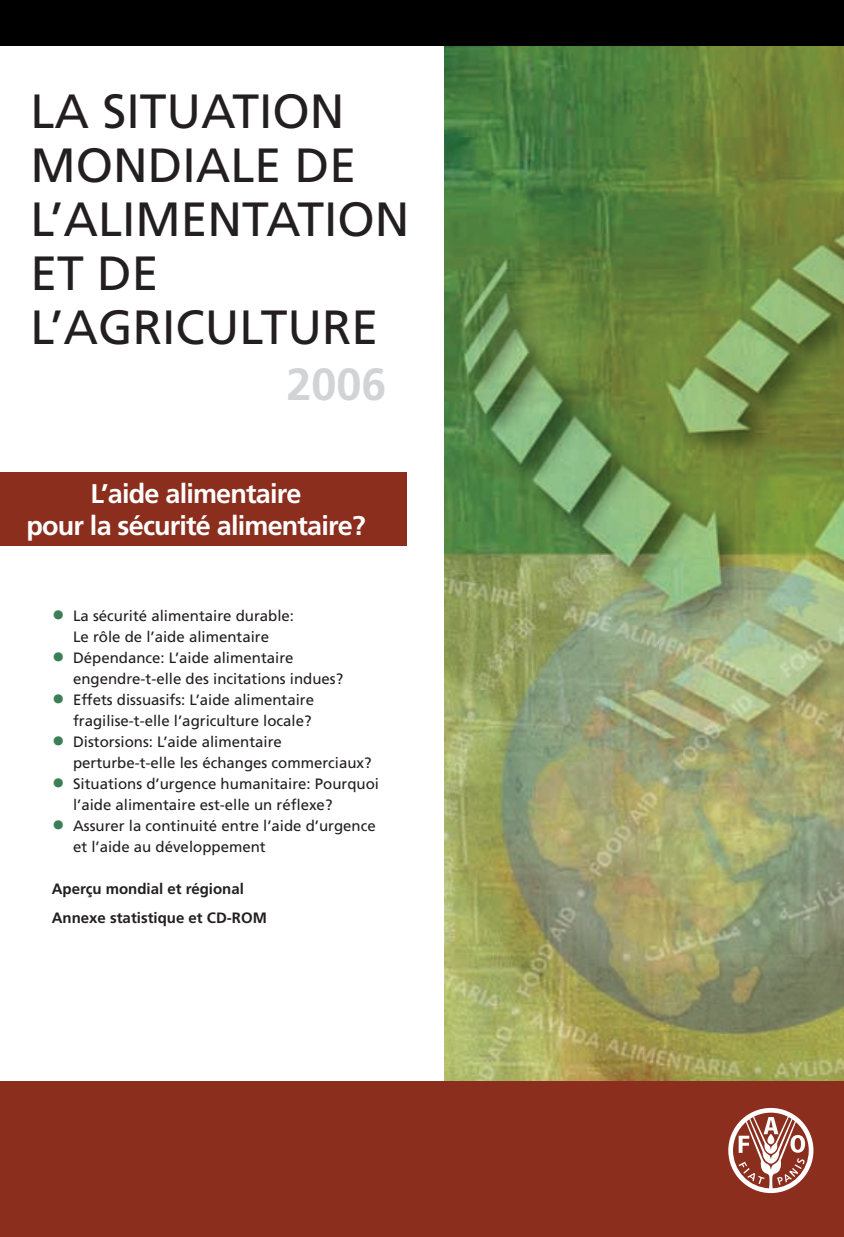
<style>
.page{position:relative;width:844px;height:1237px;background:#fff}
.page>*{position:absolute;margin:0;border:0;box-sizing:border-box;transform-origin:0 0}
.t1{font:48px/54px "Frutiger LT Std";color:#231f20}
.t2{font:700 45px "Frutiger LT Std";color:#d1d3d4}
.t3{font:700 27px/31.5px "Frutiger LT Std";letter-spacing:-.03em;color:#fff;text-align:center}
.t4{font:15px/21px "Frutiger LT Std";color:#231f20}
.t5{font:700 15px/29.5px "Frutiger LT Std";color:#231f20}
.s1{font-size:26.25px;color:#3b7f57}
</style>
<div class="page">
<img style="left:445px;top:46px;width:398px;height:1035px">
<div style="left:0;top:0;width:843px;height:46px;background:#000"></div>
<div style="left:0;top:1081px;width:843px;height:155px;background:#8c2e1e"></div>
<svg style="left:728px;top:1107px;width:85px;height:86px"></svg>
<div style="left:0;top:472px;width:407px;height:73px;background:#8c2e1e"></div>
<h1 class="t1" style="left:30px;top:85px;width:380px">LA SITUATION<br>MONDIALE DE<br>L’ALIMENTATION<br>ET DE<br>L’AGRICULTURE</h1>
<h2 class="t2" style="left:286px;top:358px;width:102px">2006</h2>
<h3 class="t3" style="left:26px;top:478px;width:340px">L’aide alimentaire<br>pour la sécurité alimentaire?</h3>
<p class="t4" style="left:52px;top:605px;width:244px;text-align:center"><span class="s1">•</span> La sécurité alimentaire durable:<br>Le rôle de l’aide alimentaire</p>
<p class="t4" style="left:73px;top:647px;width:272px;text-indent:-21px"><span class="s1">•</span> Dépendance: L’aide alimentaire engendre-t-elle des incitations indues?</p>
<p class="t4" style="left:52px;top:689px;width:264px;text-align:right"><span class="s1">•</span> Effets dissuasifs: L’aide alimentaire fragilise-t-elle l’agriculture locale?</p>
<p class="t4" style="left:73px;top:731px;width:300px;text-indent:-21px"><span class="s1">•</span> Distorsions: L’aide alimentaire perturbe-t-elle les échanges commerciaux?</p>
<p class="t4" style="left:73px;top:773px;width:307px;text-indent:-21px"><span class="s1">•</span> Situations d’urgence humanitaire: Pourquoi l’aide alimentaire est-elle un réflexe?</p>
<p class="t4" style="left:73px;top:815px;width:304px;text-indent:-21px"><span class="s1">•</span> Assurer la continuité entre l’aide d’urgence et l’aide au développement</p>
<p class="t5" style="left:52px;top:873px;width:217px">Aperçu mondial et régional<br>Annexe statistique et CD-ROM</p>
</div>
